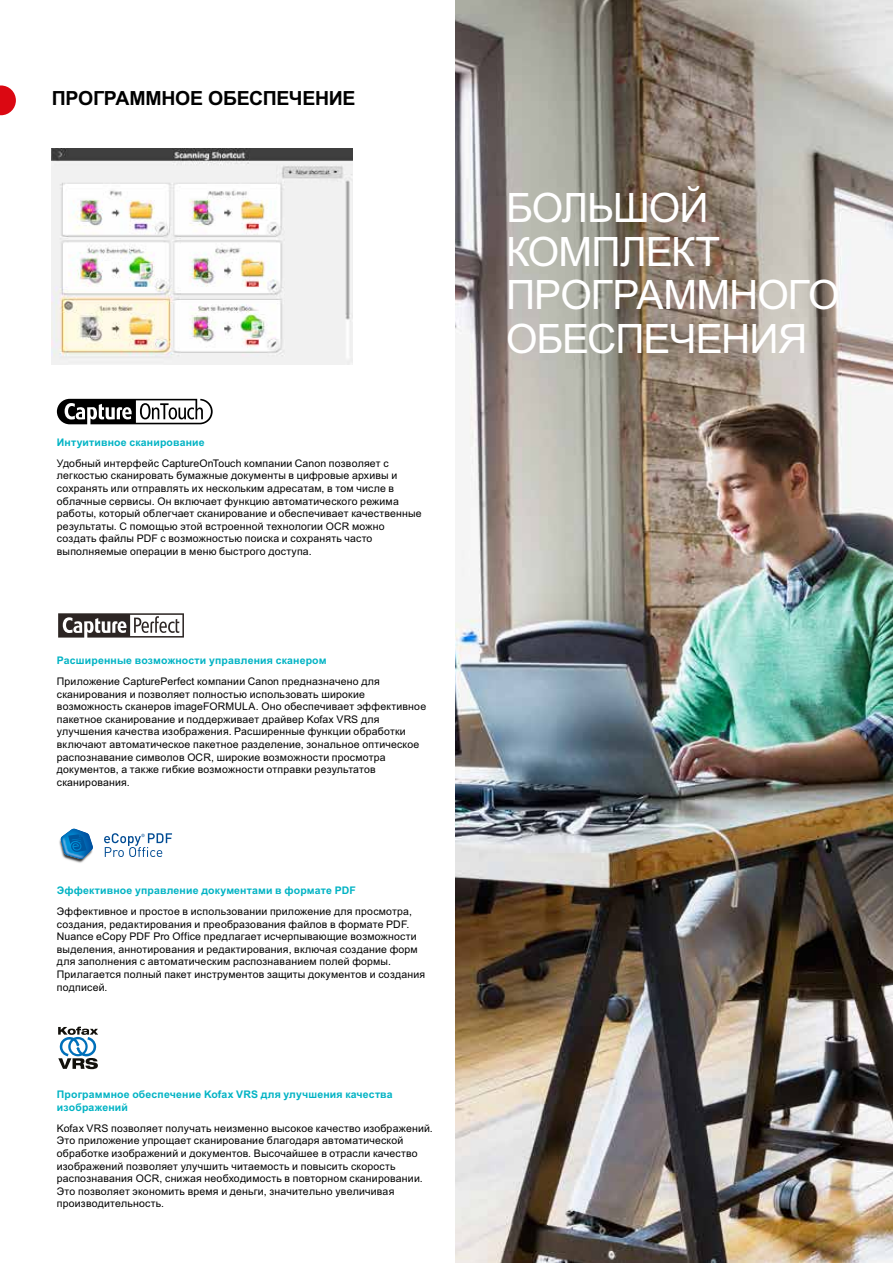
<style>
.page{position:relative;width:893px;height:1263px;background:#fff}
.page>*{position:absolute;margin:0;border:0;box-sizing:border-box;transform-origin:0 0}
.t1{font:40.5px/43.5px "Arial";letter-spacing:-.025em;color:#fff}
.t2{font:700 19.5px "Arial";letter-spacing:-.015em;color:#000}
.t3{font:10.5px/12.6px "Arial";letter-spacing:.02em;color:#000}
.t4{font:700 10.5px/12.6px "Arial";letter-spacing:.015em;color:#00b3c4}
</style>
<div class="page">
<img style="left:455px;top:0;width:438px;height:1263px">
<svg style="left:0;top:85px;width:16px;height:30px"></svg>
<img style="left:59px;top:840px;width:27px;height:23px">
<svg style="left:60px;top:828px;width:33px;height:31px"></svg>
<svg style="left:104px;top:833px;width:68px;height:24px"></svg>
<div style="left:58px;top:613px;width:126px;height:26px;background:#84807f"></div>
<svg style="left:58px;top:613px;width:126px;height:24px;background:#8c8887"></svg>
<svg style="left:57px;top:399px;width:156px;height:25px"></svg>
<svg style="left:58px;top:1027px;width:40px;height:42px"></svg>
<img style="left:52px;top:149px;width:300px;height:215px">
<h2 class="t2" style="left:52px;top:85px;width:305px">ПРОГРАММНОЕ ОБЕСПЕЧЕНИЕ</h2>
<p class="t4" style="left:57px;top:436px;width:149px">Интуитивное сканирование</p>
<p class="t3" style="left:57px;top:457px;width:366px">Удобный интерфейс CaptureOnTouch компании Canon позволяет с легкостью сканировать бумажные документы в цифровые архивы и сохранять или отправлять их нескольким адресатам, в том числе в облачные сервисы. Он включает функцию автоматического режима работы, который облегчает сканирование и обеспечивает качественные результаты. С помощью этой встроенной технологии OCR можно создать файлы PDF с возможностью поиска и сохранять часто выполняемые операции в меню быстрого доступа.</p>
<p class="t4" style="left:57px;top:654px;width:271px">Расширенные возможности управления сканером</p>
<p class="t3" style="left:57px;top:675px;width:371px">Приложение CapturePerfect компании Canon предназначено для сканирования и позволяет полностью использовать широкие возможность сканеров imageFORMULA. Оно обеспечивает эффективное пакетное сканирование и поддерживает драйвер Kofax VRS для улучшения качества изображения. Расширенные функции обработки включают автоматическое пакетное разделение, зональное оптическое распознавание символов OCR, широкие возможности просмотра документов, а также гибкие возможности отправки результатов сканирования.</p>
<p class="t4" style="left:57px;top:884px;width:300px">Эффективное управление документами в формате PDF</p>
<p class="t3" style="left:57px;top:905px;width:370px">Эффективное и простое в использовании приложение для просмотра, создания, редактирования и преобразования файлов в формате PDF.<br>Nuance eCopy PDF Pro Office предлагает исчерпывающие возможности выделения, аннотирования и редактирования, включая создание форм для заполнения с автоматическим распознаванием полей формы.<br>Прилагается полный пакет инструментов защиты документов и создания подписей.</p>
<p class="t4" style="left:57px;top:1088px;width:337px">Программное обеспечение Kofax VRS для улучшения качества изображений</p>
<p class="t3" style="left:57px;top:1122px;width:377px">Kofax VRS позволяет получать неизменно высокое качество изображений.<br>Это приложение упрощает сканирование благодаря автоматической обработке изображений и документов. Высочайшее в отрасли качество изображений позволяет улучшить читаемость и повысить скорость распознавания OCR, снижая необходимость в повторном сканировании.<br>Это позволяет экономить время и деньги, значительно увеличивая производительность.</p>
<h1 class="t1" style="left:506px;top:187px;width:335px">БОЛЬШОЙ<br>КОМПЛЕКТ<br>ПРОГРАММНОГО<br>ОБЕСПЕЧЕНИЯ</h1>
</div>
